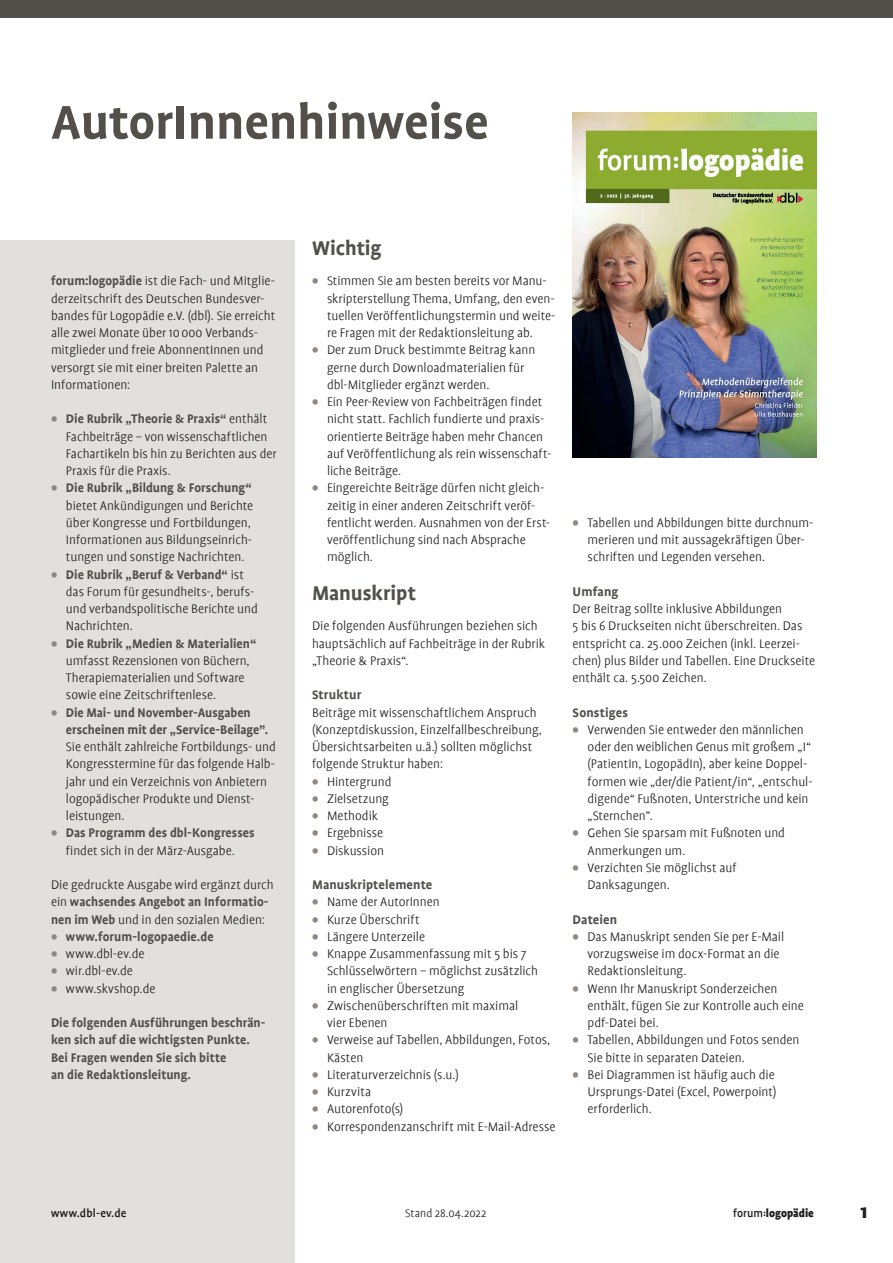
<style>
.page{position:relative;width:893px;height:1263px;background:#fff}
.page>*{position:absolute;margin:0;border:0;box-sizing:border-box;transform-origin:0 0}
.t1{font:700 54px "Profile";color:#534f4b}
.t2{font:700 22.5px "Profile";letter-spacing:-.005em;color:#534f4b}
.t3{font:900 21px "Profile";color:#231f20}
.t4{font:300 14.1px/17.2px "Profile";color:#231f20}
.t5{font:700 14.1px/17.2px "Profile";color:#534f4b}
.t6{font:900 12.6px "Profile";color:#231f20}
.t7{font:300 12.6px "Profile";color:#231f20}
.t8{font:500 12.6px "Profile";letter-spacing:.01em;color:#231f20}
.s1{font-weight:700;color:#534f4b}
.s2{font-weight:900;color:#908780}
.s3{font-weight:300;color:#231f20}
.s4{font-weight:500}
.s5{font-size:9px}
</style>
<div class="page">
<div style="left:0;top:0;width:893px;height:17px;background:#534f4b"></div>
<div style="left:0;top:240px;width:295px;height:1023px;background:#e2e0dd"></div>
<img style="left:573px;top:113px;width:244px;height:345px">
<h1 class="t1" style="left:51px;top:93px;width:439px">AutorInnenhinweise</h1>
<p class="t4" style="left:51px;top:272px;width:226px"><span class="s1">forum:logopädie</span> ist die Fach- und Mitglie&shy;derzeitschrift des Deutschen Bundesver&shy;bandes für Logopädie e.V. (dbl). Sie erreicht alle zwei Monate über 10000 Verbands&shy;mitglieder und freie AbonnentInnen und versorgt sie mit einer breiten Palette an Informationen:</p>
<p class="t4" style="left:66px;top:410px;width:212px;text-indent:-15px"><span class="s2">•</span> <span class="s1">Die Rubrik „Theorie &amp; Praxis“</span> enthält Fachbeiträge – von wissenschaftlichen Fachartikeln bis hin zu Berichten aus der Praxis für die Praxis.</p>
<p class="t4" style="left:66px;top:479px;width:189px;text-indent:-15px"><span class="s2">•</span> <span class="s1">Die Rubrik „Bildung &amp; Forschung“ </span>bietet Ankündigungen und Berichte über Kongresse und Fortbildungen, Informationen aus Bildungseinrich&shy;tungen und sonstige Nachrichten.</p>
<p class="t4" style="left:66px;top:566px;width:193px;text-indent:-15px"><span class="s2">•</span> <span class="s1">Die Rubrik „Beruf &amp; Verband“</span> ist das Forum für gesundheits-, berufs&shy;und verbandspolitische Berichte und<br>Nachrichten.</p>
<p class="t4" style="left:66px;top:635px;width:192px;text-indent:-15px"><span class="s2">•</span> <span class="s1">Die Rubrik „Medien &amp; Materialien“ </span>umfasst Rezensionen von Büchern, Therapiematerialien und Software sowie eine Zeitschriftenlese.</p>
<p class="t5" style="left:66px;top:703px;width:204px;text-indent:-15px"><span class="s2">•</span> Die Mai- und November-Ausgaben erscheinen mit der „Service-Beilage”.</p>
<p class="t4" style="left:66px;top:738px;width:211px">Sie enthält zahlreiche Fortbildungs- und Kongresstermine für das folgende Halb&shy;jahr und ein Verzeichnis von Anbietern logopädischer Produkte und Dienst&shy;leistungen.</p>
<p class="t5" style="left:51px;top:824px;width:205px;text-align:center"><span class="s2">•</span> Das Programm des dbl-Kongresses <span class="s3">findet sich in der März-Ausgabe.</span></p>
<p class="t4" style="left:51px;top:876px;width:224px">Die gedruckte Ausgabe wird ergänzt durch ein <span class="s1">wachsendes Angebot an Informatio&shy;nen im Web</span> und in den sozialen Medien:</p>
<p class="t5" style="left:51px;top:928px;width:164px"><span class="s2">•</span> www.forum-logopaedie.de</p>
<p class="t4" style="left:51px;top:945px;width:95px"><span class="s2">•</span> www.dbl-ev.de</p>
<p class="t4" style="left:51px;top:962px;width:83px"><span class="s2">•</span> wir.dbl-ev.de</p>
<p class="t4" style="left:51px;top:980px;width:106px"><span class="s2">•</span> www.skvshop.de</p>
<p class="t5" style="left:51px;top:1014px;width:216px">Die folgenden Ausführungen beschrän&shy;ken sich auf die wichtigsten Punkte.<br>Bei Fragen wenden Sie sich bitte<br>an die Redaktionsleitung.</p>
<h2 class="t2" style="left:312px;top:236px;width:71px">Wichtig</h2>
<p class="t4" style="left:327px;top:272px;width:230px;text-indent:-15px"><span class="s2">•</span> Stimmen Sie am besten bereits vor Manu&shy;skripterstellung Thema, Umfang, den even&shy;tuellen Veröffentlichungstermin und weite&shy;re Fragen mit der Redaktionsleitung ab.</p>
<p class="t4" style="left:327px;top:341px;width:210px;text-indent:-15px"><span class="s2">•</span> Der zum Druck bestimmte Beitrag kann gerne durch Downloadmaterialien für dbl-Mitglieder ergänzt werden.</p>
<p class="t4" style="left:327px;top:393px;width:226px;text-indent:-15px"><span class="s2">•</span> Ein Peer-Review von Fachbeiträgen findet nicht statt. Fachlich fundierte und praxis&shy;orientierte Beiträge haben mehr Chancen auf Veröffentlichung als rein wissenschaft&shy;liche Beiträge.</p>
<p class="t4" style="left:327px;top:479px;width:225px;text-indent:-15px"><span class="s2">•</span> Eingereichte Beiträge dürfen nicht gleich&shy;zeitig in einer anderen Zeitschrift veröf&shy;fentlicht werden. Ausnahmen von der Erst&shy;veröffentlichung sind nach Absprache möglich.</p>
<h2 class="t2" style="left:312px;top:581px;width:105px">Manuskript</h2>
<p class="t4" style="left:312px;top:617px;width:234px">Die folgenden Ausführungen beziehen sich hauptsächlich auf Fachbeiträge in der Rubrik „Theorie &amp; Praxis“.</p>
<p class="t5" style="left:312px;top:686px;width:51px">Struktur</p>
<p class="t4" style="left:312px;top:704px;width:231px">Beiträge mit wissenschaftlichem Anspruch (Konzeptdiskussion, Einzelfallbeschreibung, Übersichtsarbeiten u.ä.) sollten möglichst folgende Struktur haben:</p>
<p class="t4" style="left:312px;top:773px;width:81px"><span class="s2">•</span> Hintergrund</p>
<p class="t4" style="left:312px;top:790px;width:78px"><span class="s2">•</span> Zielsetzung</p>
<p class="t4" style="left:312px;top:807px;width:67px"><span class="s2">•</span> Methodik</p>
<p class="t4" style="left:312px;top:824px;width:73px"><span class="s2">•</span> Ergebnisse</p>
<p class="t4" style="left:312px;top:842px;width:73px"><span class="s2">•</span> Diskussion</p>
<p class="t5" style="left:312px;top:876px;width:122px">Manuskriptelemente</p>
<p class="t4" style="left:312px;top:893px;width:129px"><span class="s2">•</span> Name der AutorInnen</p>
<p class="t4" style="left:312px;top:911px;width:109px"><span class="s2">•</span> Kurze Überschrift</p>
<p class="t4" style="left:312px;top:928px;width:114px"><span class="s2">•</span> Längere Unterzeile</p>
<p class="t4" style="left:327px;top:945px;width:213px;text-indent:-15px"><span class="s2">•</span> Knappe Zusammenfassung mit 5 bis 7<br>Schlüsselwörtern – möglichst zusätzlich in englischer Übersetzung</p>
<p class="t4" style="left:327px;top:997px;width:193px;text-indent:-15px"><span class="s2">•</span> Zwischenüberschriften mit maximal vier Ebenen</p>
<p class="t4" style="left:327px;top:1031px;width:225px;text-indent:-15px"><span class="s2">•</span> Verweise auf Tabellen, Abbildungen, Fotos,<br>Kästen</p>
<p class="t4" style="left:312px;top:1066px;width:148px"><span class="s2">•</span> Literaturverzeichnis (s.u.)</p>
<p class="t4" style="left:312px;top:1083px;width:61px"><span class="s2">•</span> Kurzvita</p>
<p class="t4" style="left:312px;top:1100px;width:93px"><span class="s2">•</span> Autorenfoto(s)</p>
<p class="t4" style="left:312px;top:1118px;width:245px"><span class="s2">•</span> Korrespondenzanschrift mit E-Mail-Adresse</p>
<p class="t4" style="left:587px;top:514px;width:227px;text-indent:-15px"><span class="s2">•</span> Tabellen und Abbildungen bitte durchnum&shy;merieren und mit aussagekräftigen Über&shy;schriften und Legenden versehen.</p>
<p class="t5" style="left:573px;top:583px;width:47px">Umfang</p>
<p class="t4" style="left:573px;top:600px;width:244px">Der Beitrag sollte inklusive Abbildungen<br>5 bis 6 Druckseiten nicht überschreiten. Das entspricht ca. 25.000 Zeichen (inkl. Leerzei&shy;chen) plus Bilder und Tabellen. Eine Druckseite enthält ca. 5.500 Zeichen.</p>
<p class="t5" style="left:573px;top:703px;width:57px">Sonstiges</p>
<p class="t4" style="left:587px;top:721px;width:227px;text-indent:-15px"><span class="s2">•</span> Verwenden Sie entweder den männlichen oder den weiblichen Genus mit großem „I“ (PatientIn, LogopädIn), aber keine Doppel&shy;formen wie „der/die Patient/in“, „entschul&shy;digende“ Fußnoten, Unterstriche und kein „Sternchen”.</p>
<p class="t4" style="left:587px;top:824px;width:199px;text-indent:-15px"><span class="s2">•</span> Gehen Sie sparsam mit Fußnoten und<br>Anmerkungen um.</p>
<p class="t4" style="left:587px;top:859px;width:151px;text-indent:-15px"><span class="s2">•</span> Verzichten Sie möglichst auf<br>Danksagungen.</p>
<p class="t5" style="left:573px;top:910px;width:46px">Dateien</p>
<p class="t4" style="left:587px;top:928px;width:198px;text-indent:-15px"><span class="s2">•</span> Das Manuskript senden Sie per E-Mail vorzugsweise im docx-Format an die<br>Redaktionsleitung.</p>
<p class="t4" style="left:587px;top:980px;width:218px;text-indent:-15px"><span class="s2">•</span> Wenn Ihr Manuskript Sonderzeichen enthält, fügen Sie zur Kontrolle auch eine pdf-Datei bei.</p>
<p class="t4" style="left:587px;top:1031px;width:214px;text-indent:-15px"><span class="s2">•</span> Tabellen, Abbildungen und Fotos senden<br>Sie bitte in separaten Dateien.</p>
<p class="t4" style="left:587px;top:1066px;width:190px;text-indent:-15px"><span class="s2">•</span> Bei Diagrammen ist häufig auch die<br>Ursprungs-Datei (Excel, Powerpoint) erforderlich.</p>
<p class="t8" style="left:51px;top:1206px;width:77px">www.dbl-ev.de</p>
<p class="t6" style="left:733px;top:1206px;width:82px"><span class="s4">forum</span><span class="s5">:</span>logopädie</p>
<h3 class="t3" style="left:860px;top:1199px;width:8px">1</h3>
<p class="t7" style="left:405px;top:1206px;width:83px">Stand 28.04.2022</p>
</div>
